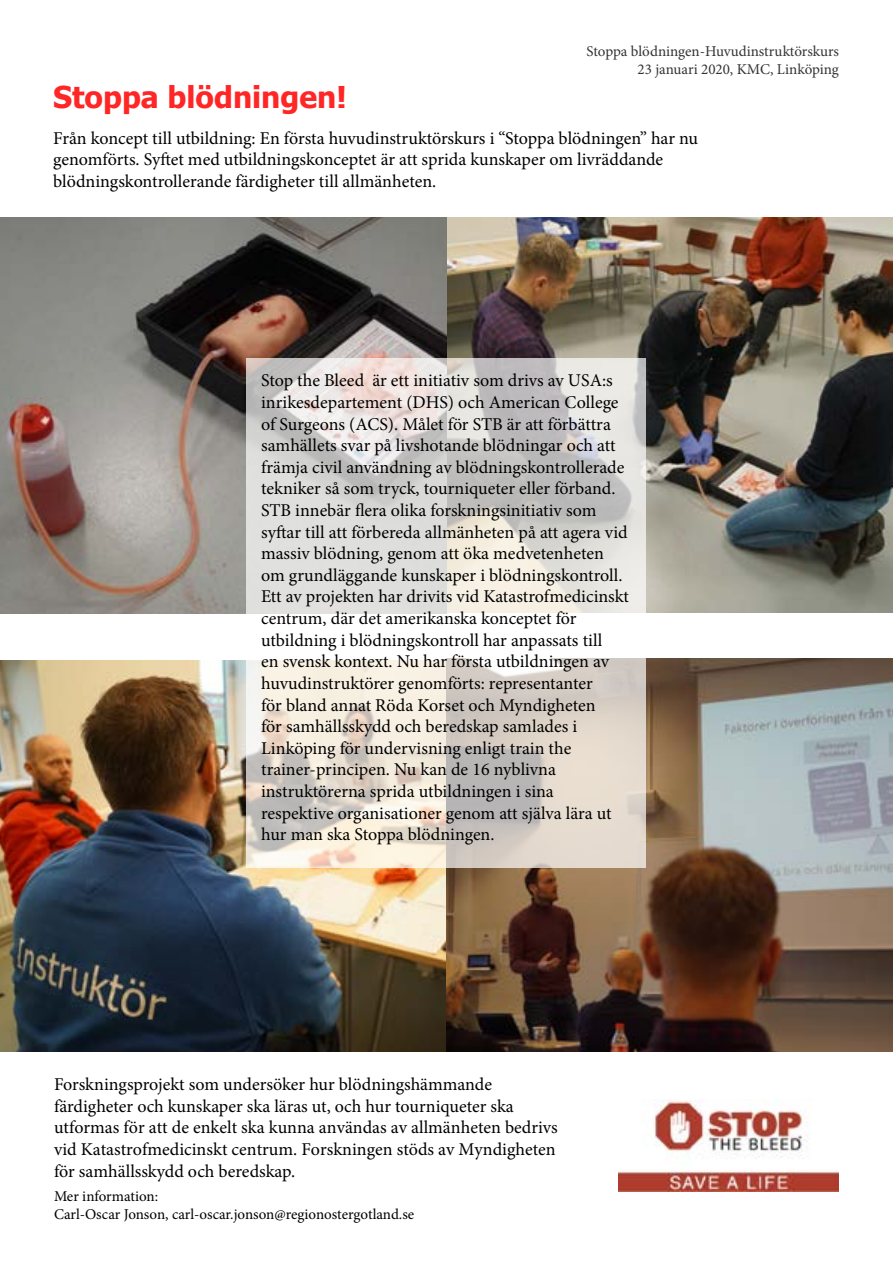
<style>
.page{position:relative;width:893px;height:1263px;background:#fff}
.page>*{position:absolute;margin:0;border:0;box-sizing:border-box;transform-origin:0 0}
.t1{font:700 30px "Tahoma";color:#ff2626}
.t2{font:18px/21.6px "Minion Pro";color:#000}
.t3{font:15px/18px "Minion Pro";letter-spacing:-.005em;color:#000}
.t4{font:15px/18px "Minion Pro";color:#333;text-align:right}
</style>
<div class="page">
<img style="left:0;top:659px;width:893px;height:393px">
<img style="left:446px;top:218px;width:447px;height:394px">
<img style="left:0;top:218px;width:446px;height:396px">
<svg style="left:246px;top:358px;width:399px;height:510px"></svg>
<img style="left:619px;top:1100px;width:220px;height:92px">
<p class="t4" style="left:586px;top:43px;width:254px">Stoppa blödningen-Huvudinstruktörskurs<br>23 januari 2020, KMC, Linköping</p>
<h1 class="t1" style="left:53px;top:76px;width:295px">Stoppa blödningen!</h1>
<p class="t2" style="left:53px;top:127px;width:646px">Från koncept till utbildning: En första huvudinstruktörskurs i “Stoppa blödningen” har nu genomförts. Syftet med utbildningskonceptet är att sprida kunskaper om livräddande blödningskontrollerande färdigheter till allmänheten.</p>
<p class="t2" style="left:261px;top:370px;width:369px">Stop the Bleed är ett initiativ som drivs av USA:s inrikesdepartement (DHS) och American College of Surgeons (ACS). Målet för STB är att förbättra samhällets svar på livshotande blödningar och att främja civil användning av blödningskontrollerade tekniker så som tryck, tourniqueter eller förband.<br>STB innebär flera olika forskningsinitiativ som syftar till att förbereda allmänheten på att agera vid massiv blödning, genom att öka medvetenheten om grundläggande kunskaper i blödningskontroll.<br>Ett av projekten har drivits vid Katastrofmedicinskt centrum, där det amerikanska konceptet för utbildning i blödningskontroll har anpassats till<br>en svensk kontext. Nu har första utbildningen av huvudinstruktörer genomförts: representanter<br>för bland annat Röda Korset och Myndigheten<br>för samhällsskydd och beredskap samlades i Linköping för undervisning enligt train the trainer-principen. Nu kan de 16 nyblivna instruktörerna sprida utbildningen i sina respektive organisationer genom att själva lära ut hur man ska Stoppa blödningen.</p>
<p class="t2" style="left:54px;top:1074px;width:505px">Forskningsprojekt som undersöker hur blödningshämmande färdigheter och kunskaper ska läras ut, och hur tourniqueter ska utformas för att de enkelt ska kunna användas av allmänheten bedrivs vid Katastrofmedicinskt centrum. Forskningen stöds av Myndigheten för samhällsskydd och beredskap.</p>
<p class="t3" style="left:54px;top:1187px;width:362px">Mer information:<br>Carl-Oscar Jonson, carl-oscar.jonson@regionostergotland.se</p>
</div>
